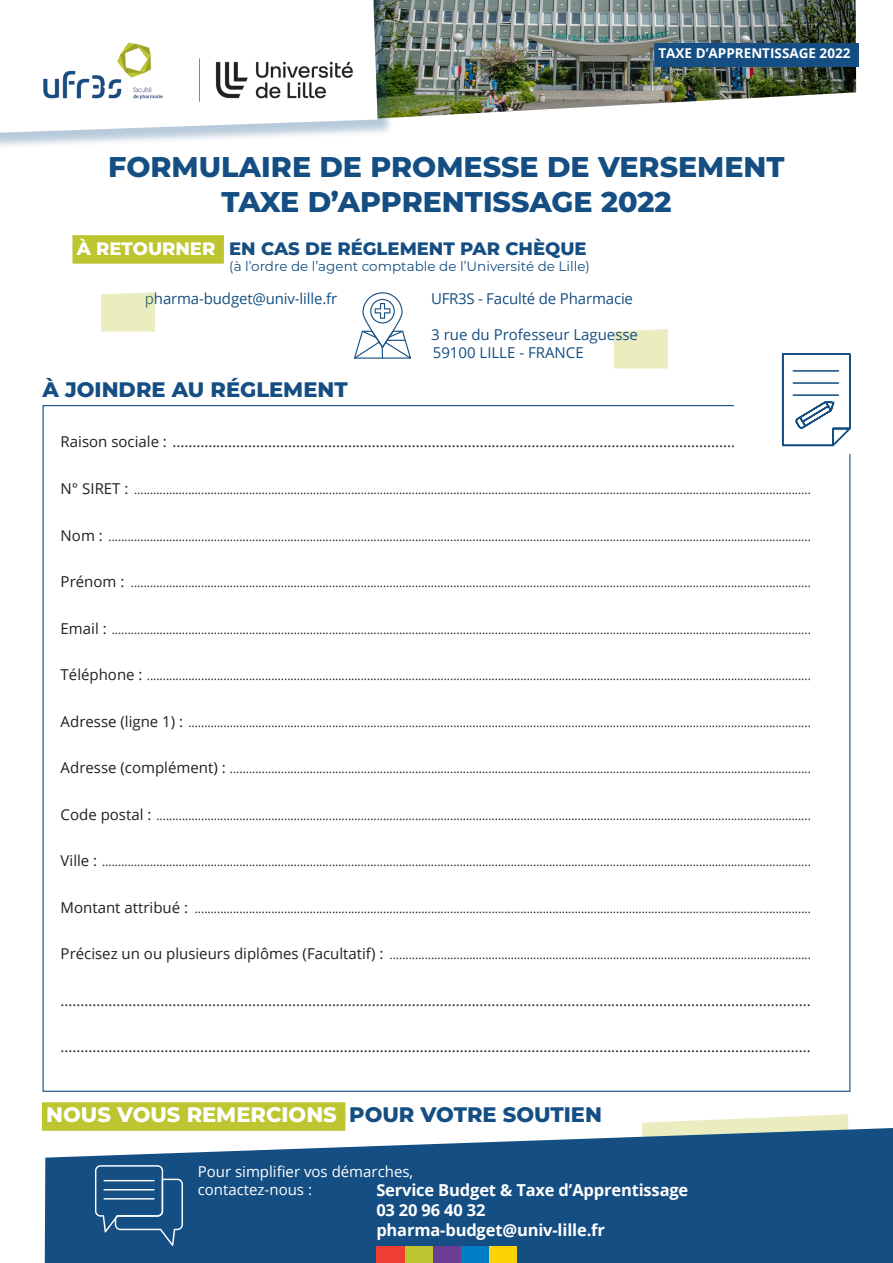
<style>
.page{position:relative;width:893px;height:1263px;background:#fff}
.page>*{position:absolute;margin:0;border:0;box-sizing:border-box;transform-origin:0 0}
.t1{font:800 28.5px/34.2px "Montserrat";color:#144e82;text-align:center}
.t2{font:800 21px "Montserrat";color:#fff}
.t3{font:800 21px "Montserrat";color:#144e82}
.t4{font:800 18px "Montserrat";color:#144e82}
.t5{font:700 16.5px/19.8px "Open Sans";letter-spacing:-.01em;color:#fff}
.t6{font:15px "Open Sans";color:#231f20}
.t7{font:15px/18px "Open Sans";letter-spacing:-.01em;color:#144e82}
.t8{font:15px/18px "Open Sans";color:#fff}
.t9{font:13.5px "Montserrat";color:#144e82}
.t10{font:700 13.5px "Open Sans";color:#fff}
.t11{font:12px "Open Sans";color:#231f20}
.s1{color:#fff}
.s2{font-size:15px}
.s3{color:#144e82}
</style>
<div class="page">
<div style="left:614px;top:329px;width:54px;height:40px;background:#ebedc1"></div>
<svg style="left:642px;top:1114px;width:206px;height:14px"></svg>
<svg style="left:781px;top:353px;width:70px;height:94px"></svg>
<svg style="left:354px;top:292px;width:57px;height:67px"></svg>
<div style="left:72px;top:235px;width:152px;height:29px;background:#bdc531"></div>
<div style="left:42px;top:1102px;width:303px;height:29px;background:#bdc531"></div>
<svg style="left:45px;top:1128px;width:848px;height:135px;background:#2f628e"></svg>
<div style="left:489px;top:1246px;width:28px;height:17px;background:#fed304"></div>
<div style="left:460px;top:1246px;width:29px;height:17px;background:#007ec5"></div>
<div style="left:432px;top:1246px;width:28px;height:17px;background:#6c3e93"></div>
<div style="left:404px;top:1246px;width:28px;height:17px;background:#bdc531"></div>
<div style="left:376px;top:1246px;width:28px;height:17px;background:#ee3e34"></div>
<svg style="left:95px;top:1165px;width:88px;height:81px;background:#2b5f8e"></svg>
<hr style="left:103px;top:1180px;width:52px;height:1px;background:#fff">
<hr style="left:103px;top:1189px;width:52px;height:1px;background:#fff">
<hr style="left:103px;top:1198px;width:52px;height:1px;background:#fff">
<hr style="left:350px;top:1153px;width:128px;height:2px;background:#144e82">
<div style="left:101px;top:292px;width:54px;height:40px;background:#ebedc1"></div>
<img style="left:394px;top:0;width:462px;height:118px">
<div style="left:0;top:0;width:394px;height:152px;background:#144e82;opacity:.3"></div>
<svg style="left:0;top:0;width:378px;height:133px"></svg>
<div style="left:654px;top:43px;width:205px;height:24px;background:#144e82"></div>
<img style="left:43px;top:24px;width:321px;height:94px">
<p class="t10" style="left:658px;top:44px;width:193px">TAXE D’APPRENTISSAGE 2022</p>
<h1 class="t1" style="left:108px;top:149px;width:678px">FORMULAIRE DE PROMESSE DE VERSEMENT<br>TAXE D’APPRENTISSAGE 2022</h1>
<h3 class="t4" style="left:77px;top:236px;width:511px"><span class="s1">À RETOURNER</span> EN CAS DE RÉGLEMENT PAR CHÈQUE</h3>
<p class="t9" style="left:229px;top:257px;width:362px">(à l’ordre de l’agent comptable de l’Université de Lille)</p>
<p class="t7" style="left:145px;top:289px;width:194px">pharma-budget@univ-lille.fr</p>
<h2 class="t3" style="left:43px;top:374px;width:307px">À JOINDRE AU RÉGLEMENT</h2>
<p class="t7" style="left:431px;top:289px;width:203px">UFR3S - Faculté de Pharmacie</p>
<p class="t7" style="left:431px;top:325px;width:208px">3 rue du Professeur Laguesse<br>59100 LILLE - FRANCE</p>
<p class="t6" style="left:61px;top:432px;width:752px">Raison sociale : ................................................................................................................................................................</p>
<p class="t11" style="left:61px;top:481px;width:752px"><span class="s2">N° SIRET :</span> ....................................................................................................................................................................................................................</p>
<p class="t11" style="left:61px;top:528px;width:752px"><span class="s2">Nom :</span> ............................................................................................................................................................................................................................</p>
<p class="t11" style="left:61px;top:574px;width:752px"><span class="s2">Prénom :</span> .....................................................................................................................................................................................................................</p>
<p class="t11" style="left:61px;top:621px;width:752px"><span class="s2">Email :</span> ...........................................................................................................................................................................................................................</p>
<p class="t11" style="left:61px;top:667px;width:752px"><span class="s2">Téléphone :</span> ................................................................................................................................................................................................................</p>
<p class="t11" style="left:61px;top:714px;width:752px"><span class="s2">Adresse (ligne 1) :</span> ...................................................................................................................................................................................................</p>
<p class="t11" style="left:61px;top:761px;width:752px"><span class="s2">Adresse (complément) :</span> ......................................................................................................................................................................................</p>
<p class="t11" style="left:61px;top:807px;width:752px"><span class="s2">Code postal :</span> .............................................................................................................................................................................................................</p>
<p class="t11" style="left:61px;top:854px;width:752px"><span class="s2">Ville :</span> ..............................................................................................................................................................................................................................</p>
<p class="t11" style="left:61px;top:900px;width:752px"><span class="s2">Montant attribué :</span> .................................................................................................................................................................................................</p>
<p class="t11" style="left:61px;top:947px;width:752px"><span class="s2">Précisez un ou plusieurs diplômes (Facultatif) :</span> ....................................................................................................................................</p>
<p class="t6" style="left:61px;top:990px;width:752px">............................................................................................................................................................................................</p>
<p class="t6" style="left:61px;top:1037px;width:752px">............................................................................................................................................................................................</p>
<h2 class="t2" style="left:46px;top:1099px;width:557px">NOUS VOUS REMERCIONS <span class="s3">POUR VOTRE SOUTIEN</span></h2>
<p class="t8" style="left:198px;top:1162px;width:217px">Pour simplifier vos démarches, contactez-nous :</p>
<h3 class="t5" style="left:376px;top:1180px;width:314px">Service Budget &amp; Taxe d’Apprentissage<br>03 20 96 40 32 pharma-budget@univ-lille.fr</h3>
</div>
